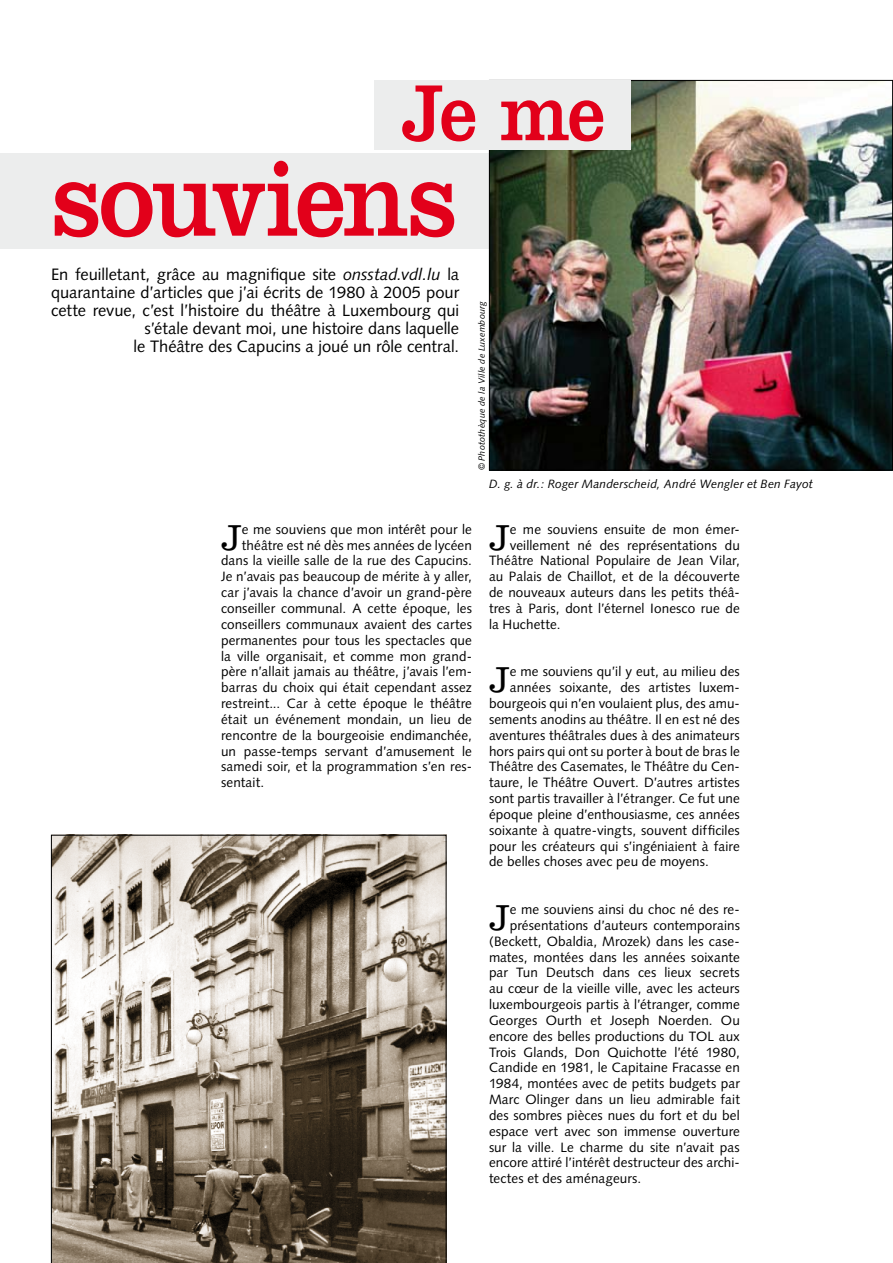
<style>
.page{position:relative;width:893px;height:1263px;background:#fff}
.page>*{position:absolute;margin:0;border:0;box-sizing:border-box;transform-origin:0 0}
.t1{font:111px "Clarendon";letter-spacing:-.03em;color:#e2001a;scale:.9 1}
.t2{font:82.5px "Clarendon";color:#e2001a;scale:.9 1}
.t3{font:300 37.35px "Clarendon";color:#000}
.t4{font:16.5px/18px "Syntax";color:#000;text-align:right}
.t5{font:13.5px "Syntax";letter-spacing:.005em;color:#000}
.t6{font:italic 12px "Syntax";letter-spacing:.01em;color:#000}
.t7{font:italic 9px "Syntax";letter-spacing:.02em;color:#000}
.s1{font-style:italic}
</style>
<div class="page">
<div style="left:0;top:154px;width:510px;height:95px;background:#eceded"></div>
<img style="left:491px;top:82px;width:400px;height:386px">
<div style="left:374px;top:80px;width:257px;height:69px;background:#eceded"></div>
<svg style="left:51px;top:835px;width:395px;height:428px;background:#968b7e"></svg>
<h2 class="t2" style="left:402px;top:64px;width:227px">Je me</h2>
<h1 class="t1" style="left:51px;top:134px;width:452px">souviens</h1>
<p class="t4" style="left:51px;top:265px;width:410px">En feuilletant, grâce au magnifique site <span class="s1">onsstad.vdl.lu</span> la quarantaine d’articles que j’ai écrits de 1980 à 2005 pour cette revue, c’est l’histoire du théâtre à Luxembourg qui s’étale devant moi, une histoire dans laquelle<br>le Théâtre des Capucins a joué un rôle central.</p>
<p class="t7" style="left:476px;top:470px;width:171px;rotate:-90deg">© Photothèque de la Ville de Luxembourg</p>
<p class="t6" style="left:489px;top:477px;width:325px">D. g. à dr.: Roger Manderscheid, André Wengler et Ben Fayot</p>
<h3 class="t3" style="left:221px;top:516px;width:22px">J</h3>
<p class="t5" style="left:242px;top:521px;width:232px">e me souviens que mon intérêt pour le</p>
<p class="t5" style="left:242px;top:537px;width:232px">théâtre est né dès mes années de lycéen</p>
<p class="t5" style="left:221px;top:553px;width:252px">dans la vieille salle de la rue des Capucins.</p>
<p class="t5" style="left:221px;top:569px;width:252px">Je n’avais pas beaucoup de mérite à y aller,</p>
<p class="t5" style="left:221px;top:584px;width:252px">car j’avais la chance d’avoir un grand-père</p>
<p class="t5" style="left:221px;top:600px;width:252px">conseiller communal. A cette époque, les</p>
<p class="t5" style="left:221px;top:616px;width:252px">conseillers communaux avaient des cartes</p>
<p class="t5" style="left:221px;top:632px;width:252px">permanentes pour tous les spectacles que</p>
<p class="t5" style="left:221px;top:648px;width:252px">la ville organisait, et comme mon grand-</p>
<p class="t5" style="left:221px;top:664px;width:252px">père n’allait jamais au théâtre, j’avais l’em-</p>
<p class="t5" style="left:221px;top:679px;width:252px">barras du choix qui était cependant assez</p>
<p class="t5" style="left:221px;top:695px;width:252px">restreint... Car à cette époque le théâtre</p>
<p class="t5" style="left:221px;top:711px;width:252px">était un événement mondain, un lieu de</p>
<p class="t5" style="left:221px;top:727px;width:252px">rencontre de la bourgeoisie endimanchée,</p>
<p class="t5" style="left:221px;top:743px;width:252px">un passe-temps servant d’amusement le</p>
<p class="t5" style="left:221px;top:759px;width:252px">samedi soir, et la programmation s’en res-</p>
<p class="t5" style="left:221px;top:774px;width:45px">sentait.</p>
<h3 class="t3" style="left:489px;top:516px;width:22px">J</h3>
<p class="t5" style="left:510px;top:521px;width:232px">e me souviens ensuite de mon émer-</p>
<p class="t5" style="left:510px;top:537px;width:232px">veillement né des représentations du</p>
<p class="t5" style="left:489px;top:553px;width:252px">Théâtre National Populaire de Jean Vilar,</p>
<p class="t5" style="left:489px;top:569px;width:252px">au Palais de Chaillot, et de la découverte</p>
<p class="t5" style="left:489px;top:584px;width:252px">de nouveaux auteurs dans les petits théâ-</p>
<p class="t5" style="left:489px;top:600px;width:252px">tres à Paris, dont l’éternel Ionesco rue de</p>
<p class="t5" style="left:489px;top:616px;width:73px">la Huchette.</p>
<h3 class="t3" style="left:489px;top:658px;width:22px">J</h3>
<p class="t5" style="left:510px;top:664px;width:232px">e me souviens qu’il y eut, au milieu des</p>
<p class="t5" style="left:510px;top:679px;width:232px">années soixante, des artistes luxem-</p>
<p class="t5" style="left:489px;top:695px;width:252px">bourgeois qui n’en voulaient plus, des amu-</p>
<p class="t5" style="left:489px;top:711px;width:252px">sements anodins au théâtre. Il en est né des</p>
<p class="t5" style="left:489px;top:727px;width:252px">aventures théâtrales dues à des animateurs</p>
<p class="t5" style="left:489px;top:743px;width:252px">hors pairs qui ont su porter à bout de bras le</p>
<p class="t5" style="left:489px;top:759px;width:252px">Théâtre des Casemates, le Théâtre du Cen-</p>
<p class="t5" style="left:489px;top:775px;width:252px">taure, le Théâtre Ouvert. D’autres artistes</p>
<p class="t5" style="left:489px;top:790px;width:252px">sont partis travailler à l’étranger. Ce fut une</p>
<p class="t5" style="left:489px;top:806px;width:252px">époque pleine d’enthousiasme, ces années</p>
<p class="t5" style="left:489px;top:822px;width:252px">soixante à quatre-vingts, souvent difficiles</p>
<p class="t5" style="left:489px;top:838px;width:252px">pour les créateurs qui s’ingéniaient à faire</p>
<p class="t5" style="left:489px;top:854px;width:221px">de belles choses avec peu de moyens.</p>
<h3 class="t3" style="left:489px;top:896px;width:22px">J</h3>
<p class="t5" style="left:510px;top:901px;width:232px">e me souviens ainsi du choc né des re-</p>
<p class="t5" style="left:510px;top:917px;width:232px">présentations d’auteurs contemporains</p>
<p class="t5" style="left:489px;top:933px;width:252px">(Beckett, Obaldia, Mrozek) dans les case-</p>
<p class="t5" style="left:489px;top:949px;width:252px">mates, montées dans les années soixante</p>
<p class="t5" style="left:489px;top:965px;width:252px">par Tun Deutsch dans ces lieux secrets</p>
<p class="t5" style="left:489px;top:980px;width:252px">au cœur de la vieille ville, avec les acteurs</p>
<p class="t5" style="left:489px;top:996px;width:252px">luxembourgeois partis à l’étranger, comme</p>
<p class="t5" style="left:489px;top:1012px;width:252px">Georges Ourth et Joseph Noerden. Ou</p>
<p class="t5" style="left:489px;top:1028px;width:252px">encore des belles productions du TOL aux</p>
<p class="t5" style="left:489px;top:1044px;width:252px">Trois Glands, Don Quichotte l’été 1980,</p>
<p class="t5" style="left:489px;top:1060px;width:252px">Candide en 1981, le Capitaine Fracasse en</p>
<p class="t5" style="left:489px;top:1075px;width:252px">1984, montées avec de petits budgets par</p>
<p class="t5" style="left:489px;top:1091px;width:252px">Marc Olinger dans un lieu admirable fait</p>
<p class="t5" style="left:489px;top:1107px;width:252px">des sombres pièces nues du fort et du bel</p>
<p class="t5" style="left:489px;top:1123px;width:252px">espace vert avec son immense ouverture</p>
<p class="t5" style="left:489px;top:1139px;width:252px">sur la ville. Le charme du site n’avait pas</p>
<p class="t5" style="left:489px;top:1155px;width:252px">encore attiré l’intérêt destructeur des archi-</p>
<p class="t5" style="left:489px;top:1170px;width:154px">tectes et des aménageurs.</p>
</div>
